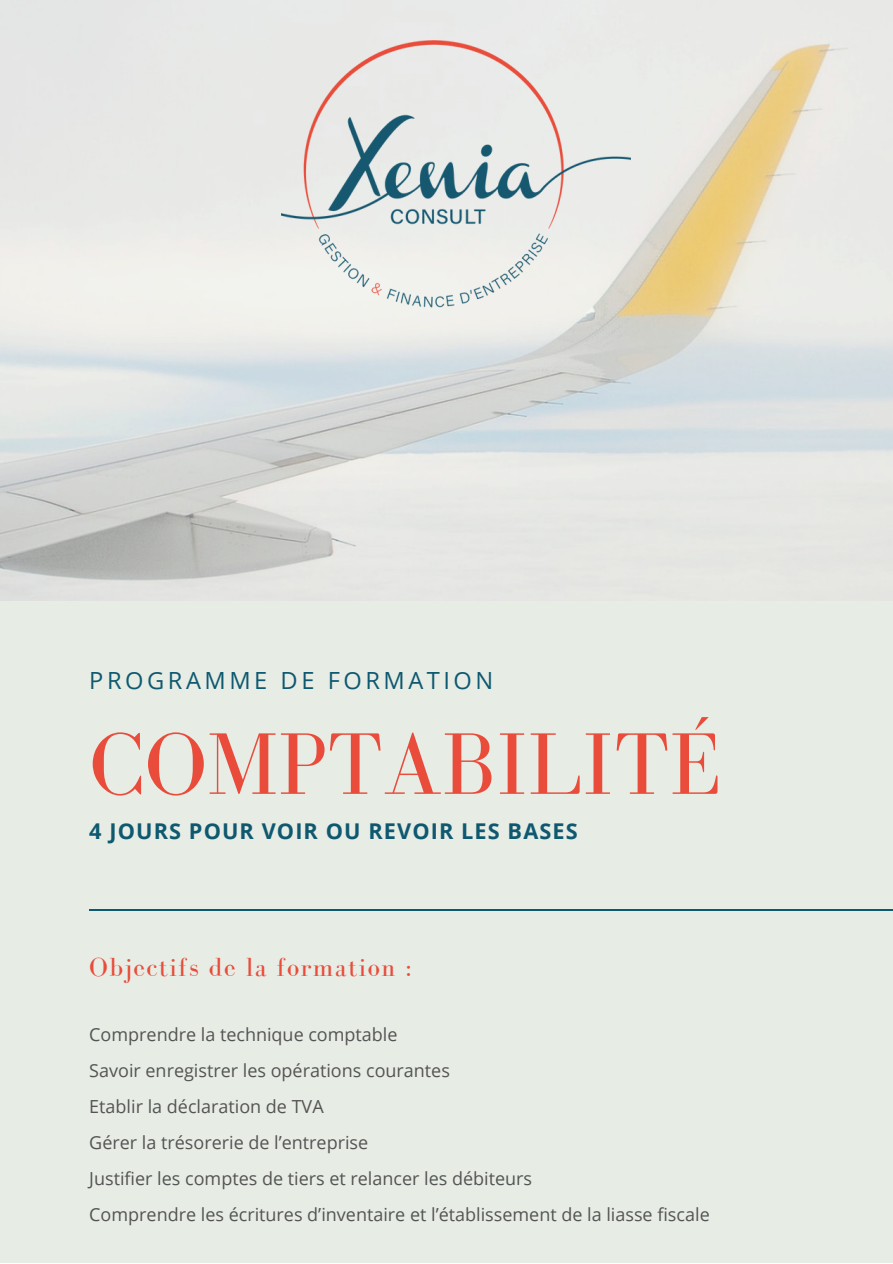
<style>
.page{position:relative;width:893px;height:1264px;background:#fff}
.page>*{position:absolute;margin:0;border:0;box-sizing:border-box;transform-origin:0 0}
.t1{font:89.85px "Bodoni FLF";color:#e94c3a}
.t2{font:27px "Bodoni FLF";letter-spacing:.05em;color:#e94c3a}
.t3{font:23.55px "Open Sans";letter-spacing:.15em;color:#0e5970}
.t4{font:700 21.75px "Open Sans";letter-spacing:.05em;color:#0e5970}
.t5{font:18px/36px "Open Sans";color:#545454}
</style>
<div class="page">
<div style="left:0;top:0;width:892px;height:1262px;background:#e7ece5"></div>
<img style="left:0;top:40px;width:892px;height:560px">
<hr style="left:89px;top:909px;width:803px;height:1px;background:#0e5970">
<img style="left:282px;top:41px;width:348px;height:270px">
<h3 class="t3" style="left:89px;top:664px;width:405px">PROGRAMME DE FORMATION</h3>
<h1 class="t1" style="left:89px;top:715px;width:633px">COMPTABILITÉ</h1>
<p class="t4" style="left:89px;top:815px;width:490px">4 JOURS POUR VOIR OU REVOIR LES BASES</p>
<h2 class="t2" style="left:89px;top:952px;width:324px">Objectifs de la formation :</h2>
<p class="t5" style="left:89px;top:1016px;width:622px">Comprendre la technique comptable<br>Savoir enregistrer les opérations courantes<br>Etablir la déclaration de TVA<br>Gérer la trésorerie de l’entreprise<br>Justifier les comptes de tiers et relancer les débiteurs<br>Comprendre les écritures d’inventaire et l’établissement de la liasse fiscale</p>
</div>
